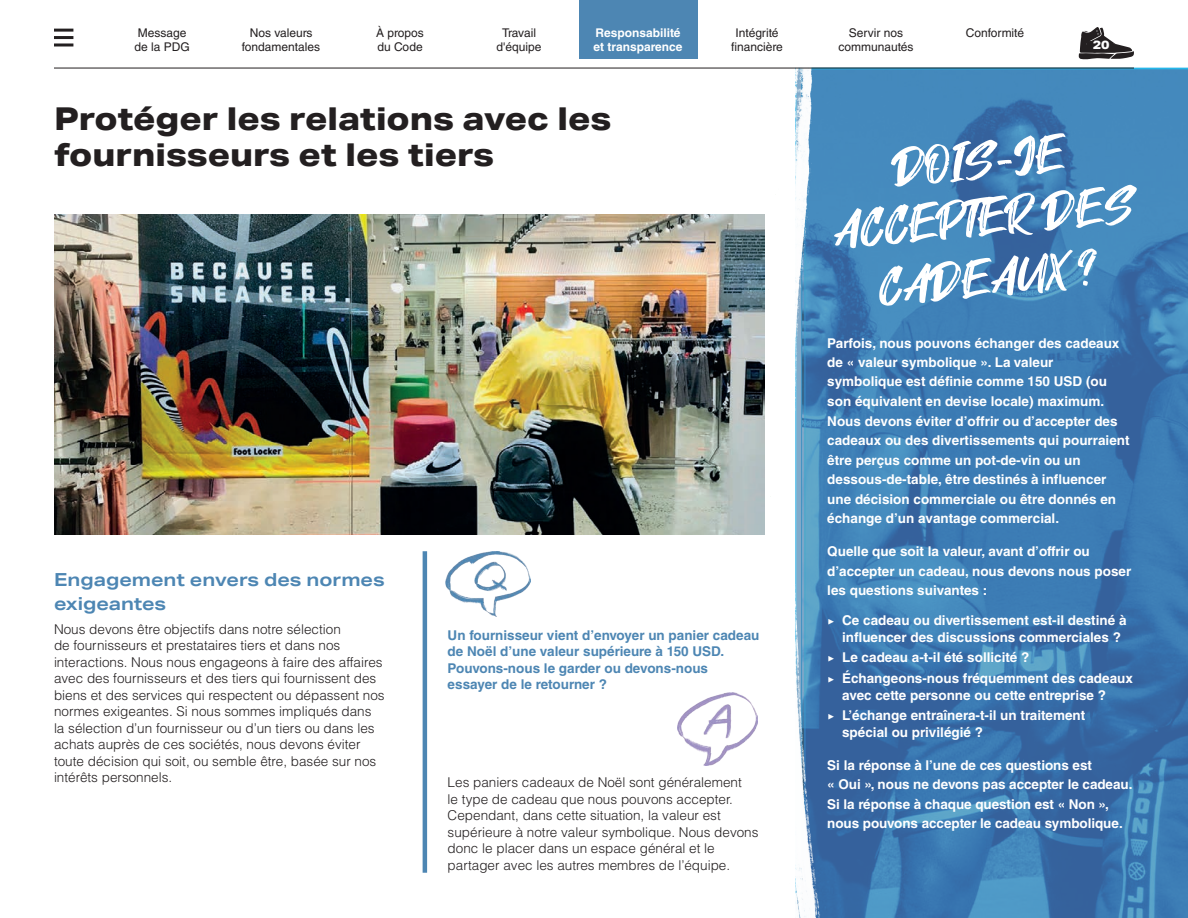
<style>
.page{position:relative;width:1188px;height:918px;background:#fff}
.page>*{position:absolute;margin:0;border:0;box-sizing:border-box;transform-origin:0 0}
.BT{font:46.5px/60.8px "Fontjek";color:#fff;text-align:center}
.T__5{font:800 31.5px/36px "Aktiv Grotesk Ex";color:#231f20}
.T4{font:700 18px/24px "Aktiv Grotesk Ex";color:#4d86b3}
.BT_WHITE{font:700 13.5px/19.5px "Helvetica LT Std";color:#fff}
.BT-2{font:300 13.5px/16.5px "Helvetica LT Std";color:#231f20}
.BT-3{font:700 13.5px/16.5px "Helvetica LT Std";color:#4d86b3}
.t1{font:12px/13.5px "Helvetica LT Std";color:#231f20;text-align:center}
.t2{font:700 12px/13.5px "Helvetica LT Std";color:#fff}
.t3{font:800 12px "Aktiv Grotesk Ex";color:#fff}
.s1{font-family:"Modern Pictograms";font-weight:400}
</style>
<div class="page">
<svg style="left:821px;top:68px;width:367px;height:850px;background:#3d7ab2"></svg>
<hr style="left:423px;top:551px;width:4px;height:322px;background:#4d86b3">
<img style="left:762px;top:67px;width:59px;height:851px">
<img style="left:446px;top:551px;width:85px;height:66px">
<img style="left:677px;top:693px;width:80px;height:72px">
<hr style="left:54px;top:68px;width:1080px;height:1px;background:#231f20">
<img style="left:54px;top:215px;width:711px;height:320px">
<div style="left:579px;top:0;width:119px;height:59px;background:#4d86b3"></div>
<hr style="left:54px;top:29px;width:19px;height:3px;background:#231f20">
<hr style="left:54px;top:36px;width:19px;height:3px;background:#231f20">
<hr style="left:54px;top:43px;width:19px;height:3px;background:#231f20">
<svg style="left:1079px;top:27px;width:55px;height:32px"></svg>
<p class="t1" style="left:134px;top:26px;width:57px;text-align:left">Message de la PDG</p>
<p class="t1" style="left:242px;top:26px;width:80px">Nos valeurs fondamentales</p>
<p class="t1" style="left:376px;top:26px;width:49px;text-align:left">À propos du Code</p>
<p class="t1" style="left:497px;top:26px;width:46px">Travail d'équipe</p>
<p class="t2" style="left:594px;top:26px;width:90px">Responsabilité et transparence</p>
<p class="t1" style="left:731px;top:26px;width:53px">Intégrité financière</p>
<p class="t1" style="left:839px;top:26px;width:76px">Servir nos communautés</p>
<p class="t1" style="left:966px;top:26px;width:60px">Conformité</p>
<p class="t3" style="left:1093px;top:38px;width:18px">20</p>
<p class="T__5" style="left:54px;top:101px;width:559px">Protéger les relations avec les fournisseurs et les tiers</p>
<p class="T4" style="left:54px;top:568px;width:332px">Engagement envers des normes exigeantes</p>
<p class="BT-2" style="left:54px;top:620px;width:332px">Nous devons être objectifs dans notre sélection<br>de fournisseurs et prestataires tiers et dans nos interactions. Nous nous engageons à faire des affaires avec des fournisseurs et des tiers qui fournissent des biens et des services qui respectent ou dépassent nos normes exigeantes. Si nous sommes impliqués dans la sélection d’un fournisseur ou d’un tiers ou dans les achats auprès de ces sociétés, nous devons éviter toute décision qui soit, ou semble être, basée sur nos intérêts personnels.</p>
<p class="BT-3" style="left:448px;top:627px;width:313px">Un fournisseur vient d’envoyer un panier cadeau de Noël d’une valeur supérieure à 150 USD.<br>Pouvons-nous le garder ou devons-nous essayer de le retourner ?</p>
<p class="BT-2" style="left:448px;top:774px;width:312px">Les paniers cadeaux de Noël sont généralement<br>le type de cadeau que nous pouvons accepter.<br>Cependant, dans cette situation, la valeur est supérieure à notre valeur symbolique. Nous devons donc le placer dans un espace général et le partager avec les autres membres de l’équipe.</p>
<p class="BT" style="left:890px;top:138px;width:174px;rotate:-5deg">DOIS-JE</p>
<p class="BT" style="left:831px;top:201px;width:303px;rotate:-5deg">ACCEPTER DES<br>CADEAUX ?</p>
<p class="BT_WHITE" style="left:827px;top:333px;width:294px">Parfois, nous pouvons échanger des cadeaux de « valeur symbolique ». La valeur symbolique est définie comme 150 USD (ou</p>
<p class="BT_WHITE" style="left:827px;top:392px;width:304px">son équivalent en devise locale) maximum.<br>Nous devons éviter d’offrir ou d’accepter des cadeaux ou des divertissements qui pourraient être perçus comme un pot-de-vin ou un dessous-de-table, être destinés à influencer une décision commerciale ou être donnés en échange d’un avantage commercial.</p>
<p class="BT_WHITE" style="left:827px;top:541px;width:305px">Quelle que soit la valeur, avant d’offrir ou d’accepter un cadeau, nous devons nous poser les questions suivantes :</p>
<p class="BT_WHITE" style="left:842px;top:612px;width:286px;line-height:16.5px;text-indent:-15px"><span class="s1">&gt;</span> Ce cadeau ou divertissement est-il destiné à influencer des discussions commerciales ?</p>
<p class="BT_WHITE" style="left:827px;top:648px;width:204px"><span class="s1">&gt;</span> Le cadeau a-t-il été sollicité ?</p>
<p class="BT_WHITE" style="left:842px;top:670px;width:292px;line-height:16.5px;text-indent:-15px"><span class="s1">&gt;</span> Échangeons-nous fréquemment des cadeaux avec cette personne ou cette entreprise ?</p>
<p class="BT_WHITE" style="left:842px;top:707px;width:245px;line-height:16.5px;text-indent:-15px"><span class="s1">&gt;</span> L’échange entraînera-t-il un traitement spécial ou privilégié ?</p>
<p class="BT_WHITE" style="left:827px;top:755px;width:307px">Si la réponse à l’une de ces questions est<br>« Oui », nous ne devons pas accepter le cadeau.<br>Si la réponse à chaque question est « Non », nous pouvons accepter le cadeau symbolique.</p>
</div>
